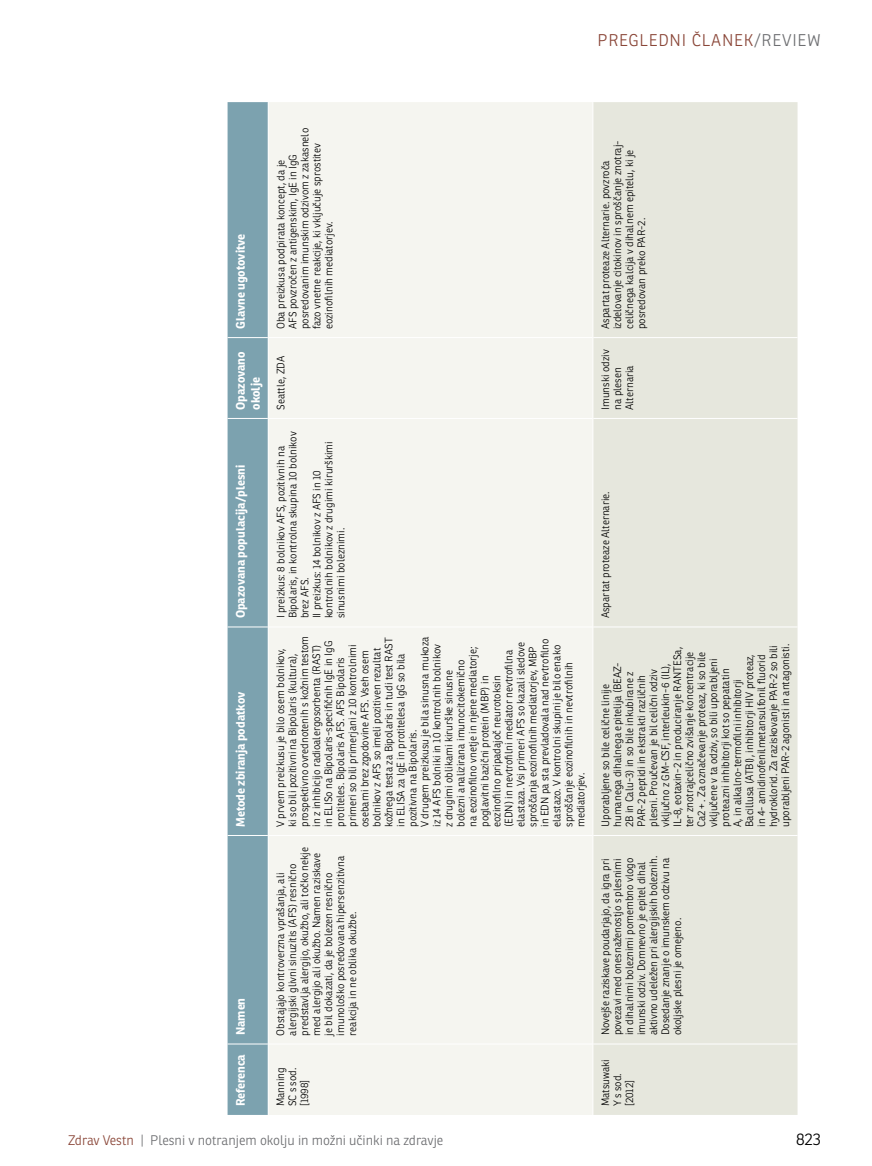
<style>
.page{position:relative;width:872px;height:1166px;background:#fff}
.page>*{position:absolute;margin:0;border:0;box-sizing:border-box;transform-origin:0 0}
.t1{font:300 16.5px "Ronnia";letter-spacing:.05em;color:#8a4638}
.t2{font:300 16.5px "Ronnia";color:#000}
.t3{font:300 13.5px "Ronnia";color:#6d6e71}
.t4{font:700 12px/15px "Ronnia";color:#fff}
.t5{font:300 10.5px/12px "Ronnia";color:#000}
.s1{color:#6d6e71}
.s2{color:#8a4638}
</style>
<div class="page">
<div style="left:227px;top:102px;width:41px;height:1012px;background:#7ca2af"></div>
<div style="left:269px;top:102px;width:323px;height:1012px;background:#f5f5f0"></div>
<svg style="left:593px;top:102px;width:204px;height:1012px;background:#e8e9e0"></svg>
<hr style="left:227px;top:1043px;width:41px;height:1px;background:#fff">
<hr style="left:227px;top:834px;width:41px;height:1px;background:#fff">
<hr style="left:227px;top:626px;width:41px;height:1px;background:#fff">
<hr style="left:227px;top:418px;width:41px;height:1px;background:#fff">
<hr style="left:227px;top:337px;width:41px;height:1px;background:#fff">
<hr style="left:268px;top:1043px;width:324px;height:1px;background:#fff">
<hr style="left:268px;top:834px;width:324px;height:1px;background:#fff">
<hr style="left:268px;top:626px;width:324px;height:1px;background:#fff">
<hr style="left:268px;top:418px;width:324px;height:1px;background:#fff">
<hr style="left:268px;top:337px;width:324px;height:1px;background:#fff">
<hr style="left:593px;top:1043px;width:204px;height:1px;background:#fff">
<hr style="left:593px;top:834px;width:204px;height:1px;background:#fff">
<hr style="left:593px;top:626px;width:204px;height:1px;background:#fff">
<hr style="left:593px;top:418px;width:204px;height:1px;background:#fff">
<hr style="left:593px;top:337px;width:204px;height:1px;background:#fff">
<h1 class="t1" style="left:597px;top:30px;width:225px">Pregledni članek<span class="s1">/Review</span></h1>
<p class="t4" style="left:233px;top:329px;width:97px;rotate:-90deg">Glavne ugotovitve</p>
<p class="t4" style="left:233px;top:410px;width:60px;rotate:-90deg">Opazovano okolje</p>
<p class="t4" style="left:233px;top:618px;width:155px;rotate:-90deg">Opazovana populacija/plesni</p>
<p class="t4" style="left:233px;top:826px;width:137px;rotate:-90deg">Metode zbiranja podatkov</p>
<p class="t4" style="left:233px;top:1035px;width:39px;rotate:-90deg">Namen</p>
<p class="t4" style="left:233px;top:1106px;width:54px;rotate:-90deg">Referenca</p>
<p class="t5" style="left:274px;top:329px;width:202px;rotate:-90deg">Oba preizkusa podpirata koncept, da je<br>AFS povzročen z antigenskim, I gE in I gG posredovanim imunskim odzivom z zakasnelo fazo vnetne reakcije, ki vključuje sprostitev eozinofilnih mediatorjev.</p>
<p class="t5" style="left:274px;top:410px;width:54px;rotate:-90deg">Seattle, ZDA</p>
<p class="t5" style="left:274px;top:618px;width:188px;rotate:-90deg">I preizkus: 8 bolnikov AFS, pozitivnih na<br>Bipolaris, in kontrolna skupina 10 bolnikov brez AFS.<br>II preizkus: 14 bolnikov z AFS in 10 kontrolnih bolnikov z drugimi kirurškimi sinusnimi boleznimi.</p>
<p class="t5" style="left:274px;top:826px;width:192px;rotate:-90deg">V prvem preizkusu je bilo osem bolnikov,<br>ki so bili pozitivni na Bipolaris (kultura), prospektivno ovrednotenih s kožnim testom in z inhibicijo radioalergosorbenta (RAST) in ELISo na Bipolaris-specifičnih IgE in IgG protiteles. Bipolaris AFS. AFS Bipolaris primeri so bili primerjani z 10 kontrolnimi osebami brez zgodovine AFS. Vseh osem bolnikov z AFS so imeli pozitiven rezultat kožnega testa za Bipolaris in tudi test RAST in ELISA za IgE in protitelesa IgG so bila pozitivna na Bipolaris.<br>V drugem preizkusu je bila sinusna mukoza iz 14 AFS bolniki in 10 kontrolnih bolnikov<br>z drugimi oblikami kirurške sinusne bolezni analizirana imunocitokemično<br>na eozinofilno vnetje in njene mediatorje; poglavitni bazični protein (MBP) in eozinofilno pripadajoč neurotoksin<br>(EDN) in nevtrofilni mediator nevtrofilna elastaza. Vsi primeri AFS so kazali sledove sproščanja eozinofilnih mediatorjev, MBP in EDN pa sta prevladovala nad nevtrofilno elastazo. V kontrolni skupini je bilo enako sproščanje eozinofilnih in nevtrofilnih mediatorjev.</p>
<p class="t5" style="left:274px;top:1035px;width:190px;rotate:-90deg">Obstajajo kontroverzna vprašanja, ali alergijski glivni sinuzitis (AFS) resnično predstavlja alergijo, okužbo, ali točko nekje med alergijo ali okužbo. N amen raziskave je bil dokazati, da je bolezen resnično imunološko posredovana hipersenzitivna reakcija in ne oblika okužbe.</p>
<p class="t5" style="left:274px;top:1106px;width:41px;text-align:justify;rotate:-90deg">Manning SC s sod. [1998]</p>
<p class="t5" style="left:599px;top:329px;width:190px;rotate:-90deg">Aspartat proteaze Alternarie. povzroča izdelovanje citokinov in sproščanje znotraj&shy;celičnega kalcija v dihalnem epitelu, ki je posredovan preko PAR-2.</p>
<p class="t5" style="left:599px;top:410px;width:62px;rotate:-90deg">I munski odziv na plesen<br>Alternaria</p>
<p class="t5" style="left:599px;top:618px;width:129px;rotate:-90deg">Aspartat proteaze Alternarie.</p>
<p class="t5" style="left:599px;top:826px;width:184px;rotate:-90deg">Uporabljene so bile celične linije humanega dihalnega epitelija (BEAZ-<br>2B in Calu-3) in so bile inkubirane z PAR-2 peptidi in ekstrakti različnih plesni. Proučevan je bil celični odziv vključno z GM-CSF, interleukin-6 (I L),<br>I L-8, eotaxin-2 in produciranje RANTESa, ter znotrajcelično zvišanje koncentracije Ca2 + . Za označevanje proteaz, ki so bile vključene v ta odziv, so bili uporabljeni proteazni inhibitorji kot so pepatatin<br>A, in alkalno-termofilni inhibitorji Bacillusa (ATBI ), inhibitorji HIV proteaz, in 4- amidinofenilmetansulfonil fluorid hydroklorid. Za raziskovanje PAR-2 so bili uporabljeni PAR-2 agonisti in antagonisti.</p>
<p class="t5" style="left:599px;top:1035px;width:181px;rotate:-90deg">N ovejše raziskave poudarjajo, da igra pri povezavi med onesnaženostjo s plesnimi in dihalnimi boleznimi pomembno vlogo imunski odziv. Domnevno je epitel dihal aktivno udeležen pri alergijskih boleznih.<br>Dosedanje znanje o imunskem odzivu na okoljske plesni je omejeno.</p>
<p class="t5" style="left:599px;top:1106px;width:49px;rotate:-90deg">Matsuwaki<br>Y s sod. [2012]</p>
<p class="t3" style="left:68px;top:1131px;width:377px"><span class="s2">Zdrav Vestn</span> | Plesni v notranjem okolju in možni učinki na zdravje</p>
<h1 class="t2" style="left:796px;top:1128px;width:26px">823</h1>
</div>
